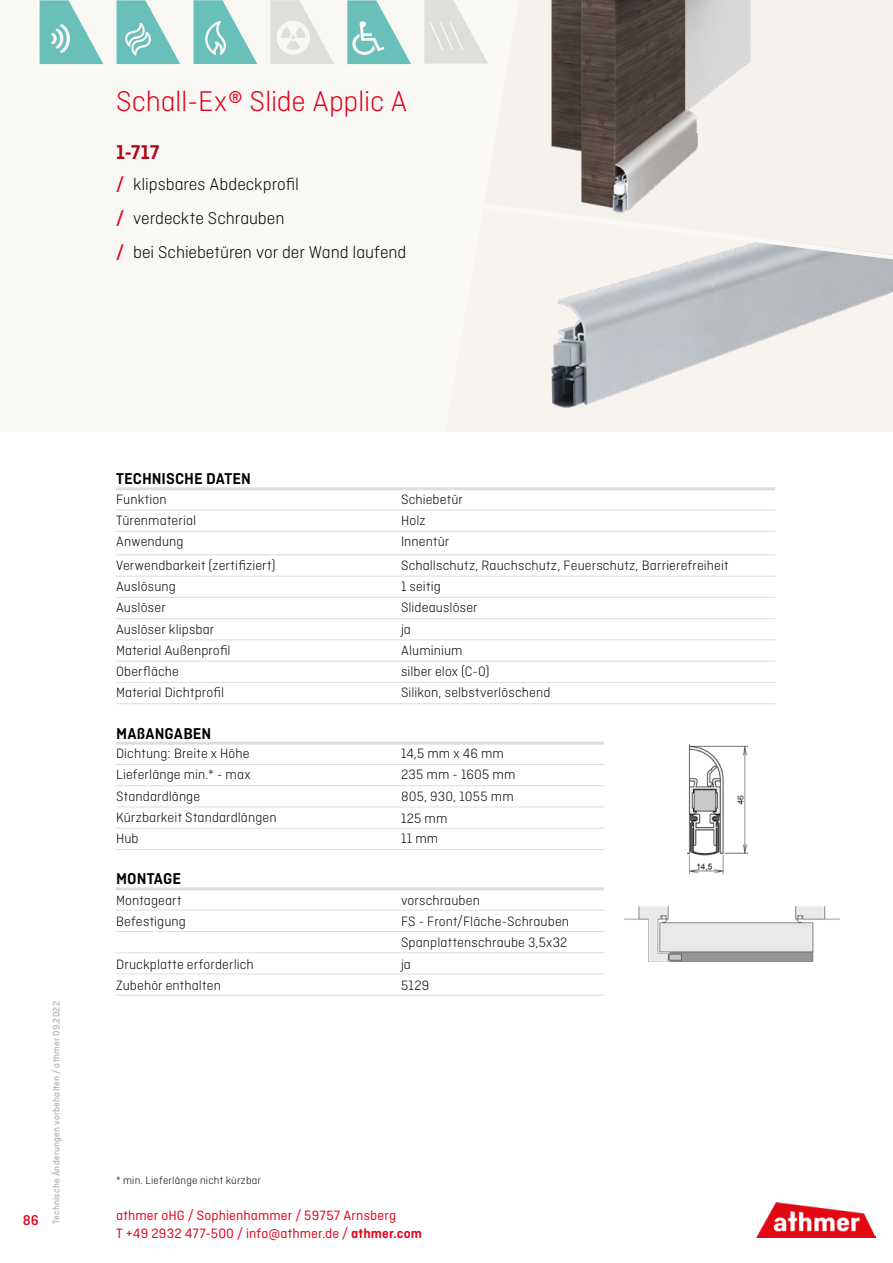
<style>
.page{position:relative;width:893px;height:1263px;background:#fff}
.page>*{position:absolute;margin:0;border:0;box-sizing:border-box;transform-origin:0 0}
.t1{font:300 30px "Ciutadella";letter-spacing:-.01em;color:#e2001a}
.t2{font:600 21px "Ciutadella";color:#af0917}
.t3{font:300 18px/33.8px "Ciutadella";letter-spacing:-.005em;color:#000}
.t4{font:600 16.5px "Ciutadella";color:#000}
.t5{font:500 15px "Ciutadella";color:#e2001a}
.t6{font:300 14.25px/21.3px "Ciutadella";letter-spacing:.01em;color:#000}
.t7{font:14.25px/18px "Ciutadella";letter-spacing:.01em;color:#e2001a}
.t8{font:300 11.25px "Ciutadella";letter-spacing:.02em;color:#000}
.t9{font:9.75px "Ciutadella";letter-spacing:.025em;color:#9c9e9f}
.s1{font-weight:500;color:#e2001a}
.s2{font-weight:600}
</style>
<div class="page">
<div style="left:0;top:0;width:893px;height:431px;background:#faf8f5"></div>
<div style="left:451px;top:0;width:442px;height:431px;background:#f5f1ed"></div>
<img style="left:551px;top:0;width:200px;height:199px">
<img style="left:551px;top:259px;width:342px;height:149px">
<svg style="left:581px;top:199px;width:312px;height:60px"></svg>
<img style="left:756px;top:1202px;width:119px;height:36px">
<hr style="left:116px;top:510px;width:285px;height:1px;background:#dededa">
<hr style="left:401px;top:510px;width:374px;height:1px;background:#dededa">
<hr style="left:116px;top:531px;width:285px;height:1px;background:#dededa">
<hr style="left:401px;top:531px;width:374px;height:1px;background:#dededa">
<hr style="left:116px;top:555px;width:285px;height:1px;background:#dededa">
<hr style="left:401px;top:555px;width:374px;height:1px;background:#dededa">
<hr style="left:116px;top:576px;width:285px;height:1px;background:#dededa">
<hr style="left:401px;top:576px;width:374px;height:1px;background:#dededa">
<hr style="left:116px;top:597px;width:285px;height:1px;background:#dededa">
<hr style="left:401px;top:597px;width:374px;height:1px;background:#dededa">
<hr style="left:116px;top:618px;width:285px;height:1px;background:#dededa">
<hr style="left:401px;top:618px;width:374px;height:1px;background:#dededa">
<hr style="left:116px;top:640px;width:285px;height:1px;background:#dededa">
<hr style="left:401px;top:640px;width:374px;height:1px;background:#dededa">
<hr style="left:116px;top:661px;width:285px;height:1px;background:#dededa">
<hr style="left:401px;top:661px;width:374px;height:1px;background:#dededa">
<hr style="left:116px;top:682px;width:285px;height:1px;background:#dededa">
<hr style="left:401px;top:682px;width:374px;height:1px;background:#dededa">
<hr style="left:116px;top:703px;width:285px;height:1px;background:#dededa">
<hr style="left:401px;top:703px;width:374px;height:1px;background:#dededa">
<hr style="left:116px;top:487px;width:285px;height:3px;background:#dededa">
<hr style="left:401px;top:487px;width:374px;height:3px;background:#dededa">
<hr style="left:116px;top:742px;width:285px;height:3px;background:#dededa">
<hr style="left:401px;top:742px;width:203px;height:3px;background:#dededa">
<hr style="left:116px;top:764px;width:285px;height:1px;background:#dededa">
<hr style="left:401px;top:764px;width:203px;height:1px;background:#dededa">
<hr style="left:116px;top:785px;width:285px;height:1px;background:#dededa">
<hr style="left:401px;top:785px;width:203px;height:1px;background:#dededa">
<hr style="left:116px;top:807px;width:285px;height:1px;background:#dededa">
<hr style="left:401px;top:807px;width:203px;height:1px;background:#dededa">
<hr style="left:116px;top:828px;width:285px;height:1px;background:#dededa">
<hr style="left:401px;top:828px;width:203px;height:1px;background:#dededa">
<hr style="left:116px;top:849px;width:285px;height:1px;background:#dededa">
<hr style="left:401px;top:849px;width:203px;height:1px;background:#dededa">
<hr style="left:116px;top:887px;width:285px;height:3px;background:#dededa">
<hr style="left:401px;top:887px;width:203px;height:3px;background:#dededa">
<hr style="left:116px;top:910px;width:285px;height:1px;background:#dededa">
<hr style="left:401px;top:910px;width:203px;height:1px;background:#dededa">
<hr style="left:116px;top:931px;width:285px;height:1px;background:#dededa">
<hr style="left:401px;top:931px;width:203px;height:1px;background:#dededa">
<hr style="left:116px;top:952px;width:285px;height:1px;background:#dededa">
<hr style="left:401px;top:952px;width:203px;height:1px;background:#dededa">
<hr style="left:116px;top:974px;width:285px;height:1px;background:#dededa">
<hr style="left:401px;top:974px;width:203px;height:1px;background:#dededa">
<hr style="left:116px;top:995px;width:285px;height:1px;background:#dededa">
<hr style="left:401px;top:995px;width:203px;height:1px;background:#dededa">
<img style="left:624px;top:906px;width:215px;height:56px">
<img style="left:688px;top:744px;width:60px;height:130px">
<svg style="left:270px;top:0;width:64px;height:64px"></svg>
<svg style="left:193px;top:0;width:64px;height:64px"></svg>
<svg style="left:117px;top:0;width:63px;height:64px"></svg>
<svg style="left:40px;top:0;width:63px;height:64px"></svg>
<svg style="left:347px;top:0;width:64px;height:64px"></svg>
<svg style="left:424px;top:0;width:64px;height:64px"></svg>
<h1 class="t1" style="left:116px;top:85px;width:293px">Schall-Ex® Slide Applic A</h1>
<h2 class="t2" style="left:116px;top:140px;width:45px">1-717</h2>
<p class="t3" style="left:116px;top:167px;width:292px"><span class="s1">/</span> klipsbares Abdeckprofil<br><span class="s1">/</span> verdeckte Schrauben<br><span class="s1">/</span> bei Schiebetüren vor der Wand laufend</p>
<p class="t4" style="left:116px;top:469px;width:136px">TECHNISCHE DATEN</p>
<p class="t6" style="left:116px;top:488px;width:52px">Funktion</p>
<p class="t6" style="left:401px;top:488px;width:63px">Schiebetür</p>
<p class="t6" style="left:116px;top:510px;width:82px">Türenmaterial</p>
<p class="t6" style="left:401px;top:510px;width:26px">Holz</p>
<p class="t6" style="left:116px;top:531px;width:69px">Anwendung</p>
<p class="t6" style="left:401px;top:531px;width:50px">Innentür</p>
<p class="t6" style="left:116px;top:554px;width:161px">Verwendbarkeit (zertifiziert)</p>
<p class="t6" style="left:401px;top:554px;width:329px">Schallschutz, Rauchschutz, Feuerschutz, Barrierefreiheit</p>
<p class="t6" style="left:116px;top:576px;width:61px">Auslösung</p>
<p class="t6" style="left:401px;top:576px;width:41px">1 seitig</p>
<p class="t6" style="left:116px;top:597px;width:51px">Auslöser</p>
<p class="t6" style="left:401px;top:597px;width:78px">Slideauslöser</p>
<p class="t6" style="left:116px;top:618px;width:100px">Auslöser klipsbar</p>
<p class="t6" style="left:401px;top:618px;width:12px">ja</p>
<p class="t6" style="left:116px;top:639px;width:116px">Material Außenprofil</p>
<p class="t6" style="left:401px;top:639px;width:63px">Aluminium</p>
<p class="t6" style="left:116px;top:661px;width:64px">Oberfläche</p>
<p class="t6" style="left:401px;top:661px;width:90px">silber elox (C-0)</p>
<p class="t6" style="left:116px;top:682px;width:109px">Material Dichtprofil</p>
<p class="t6" style="left:401px;top:682px;width:151px">Silikon, selbstverlöschend</p>
<p class="t4" style="left:116px;top:724px;width:97px">MAßANGABEN</p>
<p class="t6" style="left:116px;top:743px;width:135px">Dichtung: Breite x Höhe</p>
<p class="t6" style="left:401px;top:743px;width:105px">14,5 mm x 46 mm</p>
<p class="t6" style="left:116px;top:764px;width:136px">Lieferlänge min.* - max</p>
<p class="t6" style="left:401px;top:764px;width:116px">235 mm - 1605 mm</p>
<p class="t6" style="left:116px;top:785px;width:86px">Standardlänge</p>
<p class="t6" style="left:401px;top:785px;width:114px">805, 930, 1055 mm</p>
<p class="t6" style="left:116px;top:806px;width:162px">Kürzbarkeit Standardlängen</p>
<p class="t6" style="left:401px;top:807px;width:48px">125 mm</p>
<p class="t6" style="left:116px;top:828px;width:24px">Hub</p>
<p class="t6" style="left:401px;top:828px;width:39px">11 mm</p>
<p class="t4" style="left:116px;top:869px;width:66px">MONTAGE</p>
<p class="t6" style="left:116px;top:889px;width:67px">Montageart</p>
<p class="t6" style="left:401px;top:889px;width:80px">vorschrauben</p>
<p class="t6" style="left:116px;top:911px;width:71px">Befestigung</p>
<p class="t6" style="left:401px;top:911px;width:170px">FS - Front/Fläche-Schrauben<br>Spanplattenschraube 3,5x32</p>
<p class="t6" style="left:116px;top:953px;width:139px">Druckplatte erforderlich</p>
<p class="t6" style="left:401px;top:953px;width:12px">ja</p>
<p class="t6" style="left:116px;top:974px;width:106px">Zubehör enthalten</p>
<p class="t6" style="left:401px;top:974px;width:30px">5129</p>
<p class="t9" style="left:51px;top:1224px;width:224px;rotate:-90deg">Technische Änderungen vorbehalten / athmer 09.2022</p>
<p class="t8" style="left:116px;top:1174px;width:146px">* min. Lieferlänge nicht kürzbar</p>
<p class="t5" style="left:23px;top:1212px;width:17px">86</p>
<p class="t7" style="left:116px;top:1206px;width:307px">athmer oHG / Sophienhammer / 59757 Arnsberg<br>T +49 2932 477-500 / info@athmer.de / <span class="s2">athmer.com</span></p>
</div>
